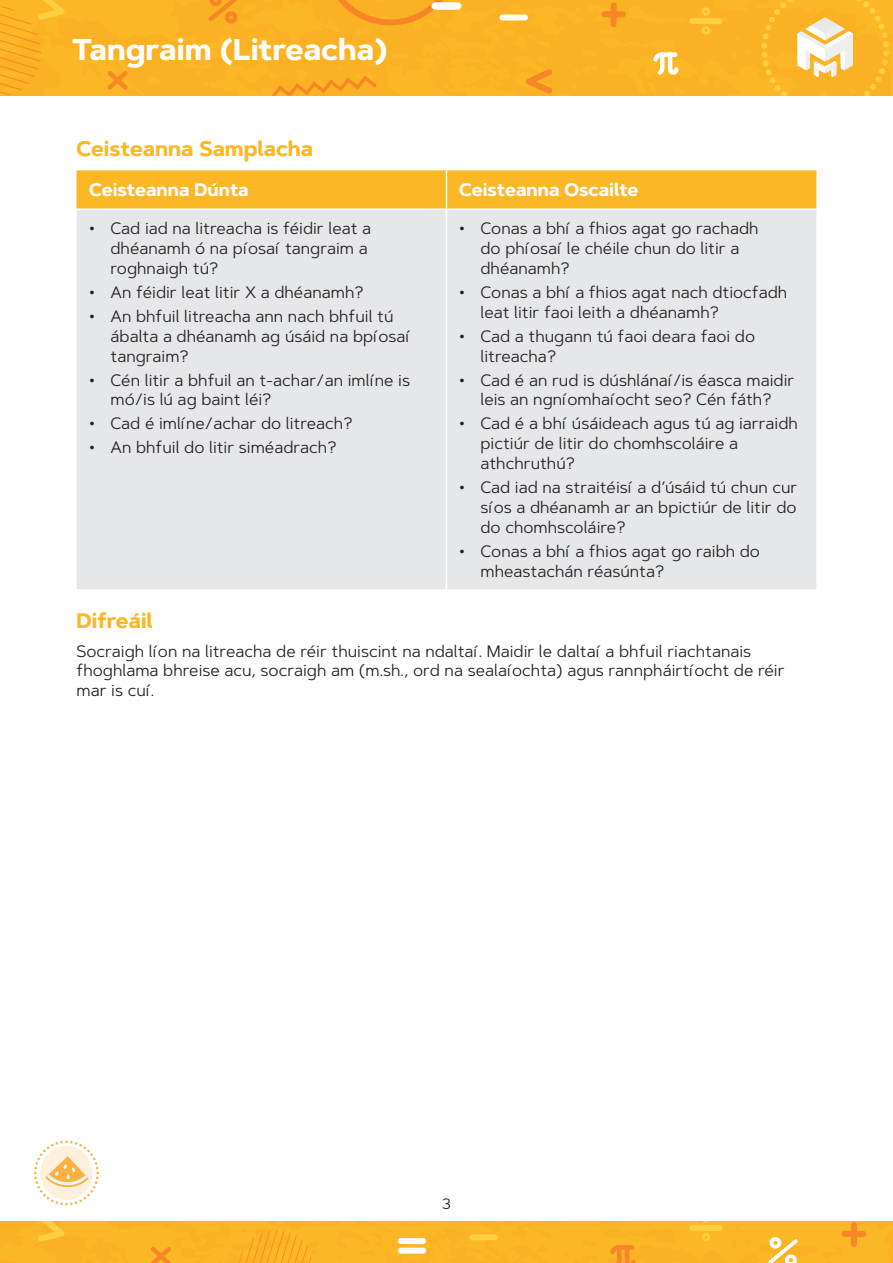
<style>
.page{position:relative;width:893px;height:1263px;background:#fff}
.page>*{position:absolute;margin:0;border:0;box-sizing:border-box;transform-origin:0 0}
.t1{font:700 30px "Artegra Sans";color:#fff}
.H2_Shape_and_Space-O{font:700 21px "Artegra Sans";color:#fcb726}
.Table_Headings{font:700 18px "Artegra Sans";color:#fff}
.Body{font:16.5px/19.8px "Artegra Sans";color:#231f20}
.t2{font:15px "Artegra Sans";color:#231f20}
</style>
<div class="page">
<div style="left:0;top:0;width:893px;height:96px;background:#fbb124"></div>
<svg style="left:271px;top:75px;width:106px;height:21px;background:#f9a824"></svg>
<svg style="left:103px;top:67px;width:29px;height:27px"></svg>
<svg style="left:0;top:0;width:75px;height:94px;background:#fbb326"></svg>
<svg style="left:514px;top:64px;width:43px;height:32px"></svg>
<div style="left:502px;top:14px;width:23px;height:6px;background:#fff"></div>
<svg style="left:686px;top:5px;width:40px;height:33px"></svg>
<div style="left:604px;top:11px;width:19px;height:6px;background:#f58726"></div>
<div style="left:610px;top:5px;width:7px;height:20px;background:#f58726"></div>
<svg style="left:651px;top:50px;width:30px;height:29px"></svg>
<svg style="left:323px;top:0;width:135px;height:25px;background:#f9a925"></svg>
<svg style="left:204px;top:0;width:38px;height:27px"></svg>
<svg style="left:761px;top:0;width:128px;height:96px;background:#fabf49"></svg>
<div style="left:435px;top:2px;width:23px;height:8px;background:#fff"></div>
<div style="left:0;top:1221px;width:893px;height:42px;background:#fcb726"></div>
<svg style="left:34px;top:1140px;width:64px;height:64px"></svg>
<div style="left:77px;top:170px;width:739px;height:38px;background:#fcb726"></div>
<div style="left:77px;top:210px;width:739px;height:379px;background:#e6e7e9"></div>
<hr style="left:446px;top:170px;width:1px;height:38px;background:#fff">
<hr style="left:446px;top:210px;width:1px;height:379px;background:#fff">
<h1 class="t1" style="left:72px;top:28px;width:317px">Tangraim (Litreacha)</h1>
<p class="H2_Shape_and_Space-O" style="left:77px;top:133px;width:238px">Ceisteanna Samplacha</p>
<p class="Table_Headings" style="left:89px;top:177px;width:161px">Ceisteanna Dúnta</p>
<p class="Table_Headings" style="left:459px;top:177px;width:181px">Ceisteanna Oscailte</p>
<p class="Body" style="left:111px;top:218px;width:262px;text-indent:-21px">• Cad iad na litreacha is féidir leat a dhéanamh ó na píosaí tangraim a roghnaigh tú?</p>
<p class="Body" style="left:89px;top:282px;width:276px">• An féidir leat litir X a dhéanamh?</p>
<p class="Body" style="left:111px;top:306px;width:302px;text-indent:-21px">• An bhfuil litreacha ann nach bhfuil tú ábalta a dhéanamh ag úsáid na bpíosaí tangraim?</p>
<p class="Body" style="left:111px;top:370px;width:301px;text-indent:-21px">• Cén litir a bhfuil an t-achar/an imlíne is mó/is lú ag baint léi?</p>
<p class="Body" style="left:89px;top:413px;width:265px">• Cad é imlíne/achar do litreach?</p>
<p class="Body" style="left:89px;top:437px;width:249px">• An bhfuil do litir siméadrach?</p>
<p class="Body" style="left:480px;top:218px;width:280px;text-indent:-21px">• Conas a bhí a fhios agat go rachadh do phíosaí le chéile chun do litir a dhéanamh?</p>
<p class="Body" style="left:480px;top:282px;width:308px;text-indent:-21px">• Conas a bhí a fhios agat nach dtiocfadh leat litir faoi leith a dhéanamh?</p>
<p class="Body" style="left:480px;top:326px;width:276px;text-indent:-21px">• Cad a thugann tú faoi deara faoi do litreacha?</p>
<p class="Body" style="left:459px;top:370px;width:337px;text-align:center">• Cad é an rud is dúshlánaí/is éasca maidir leis an ngníomhaíocht seo? Cén fáth?</p>
<p class="Body" style="left:480px;top:413px;width:319px;text-indent:-21px">• Cad é a bhí úsáideach agus tú ag iarraidh pictiúr de litir do chomhscoláire a athchruthú?</p>
<p class="Body" style="left:480px;top:477px;width:318px;text-align:justify;text-indent:-21px">• Cad iad na straitéisí a d’úsáid tú chun cur síos a dhéanamh ar an bpictiúr de litir do do chomhscoláire?</p>
<p class="Body" style="left:480px;top:541px;width:281px;text-indent:-21px">• Conas a bhí a fhios agat go raibh do mheastachán réasúnta?</p>
<p class="H2_Shape_and_Space-O" style="left:77px;top:605px;width:78px">Difreáil</p>
<p class="Body" style="left:77px;top:641px;width:710px">Socraigh líon na litreacha de réir thuiscint na ndaltaí. Maidir le daltaí a bhfuil riachtanais fhoghlama bhreise acu, socraigh am (m.sh., ord na sealaíochta) agus rannpháirtíocht de réir mar is cuí.</p>
<p class="t2" style="left:442px;top:1193px;width:10px">3</p>
</div>
